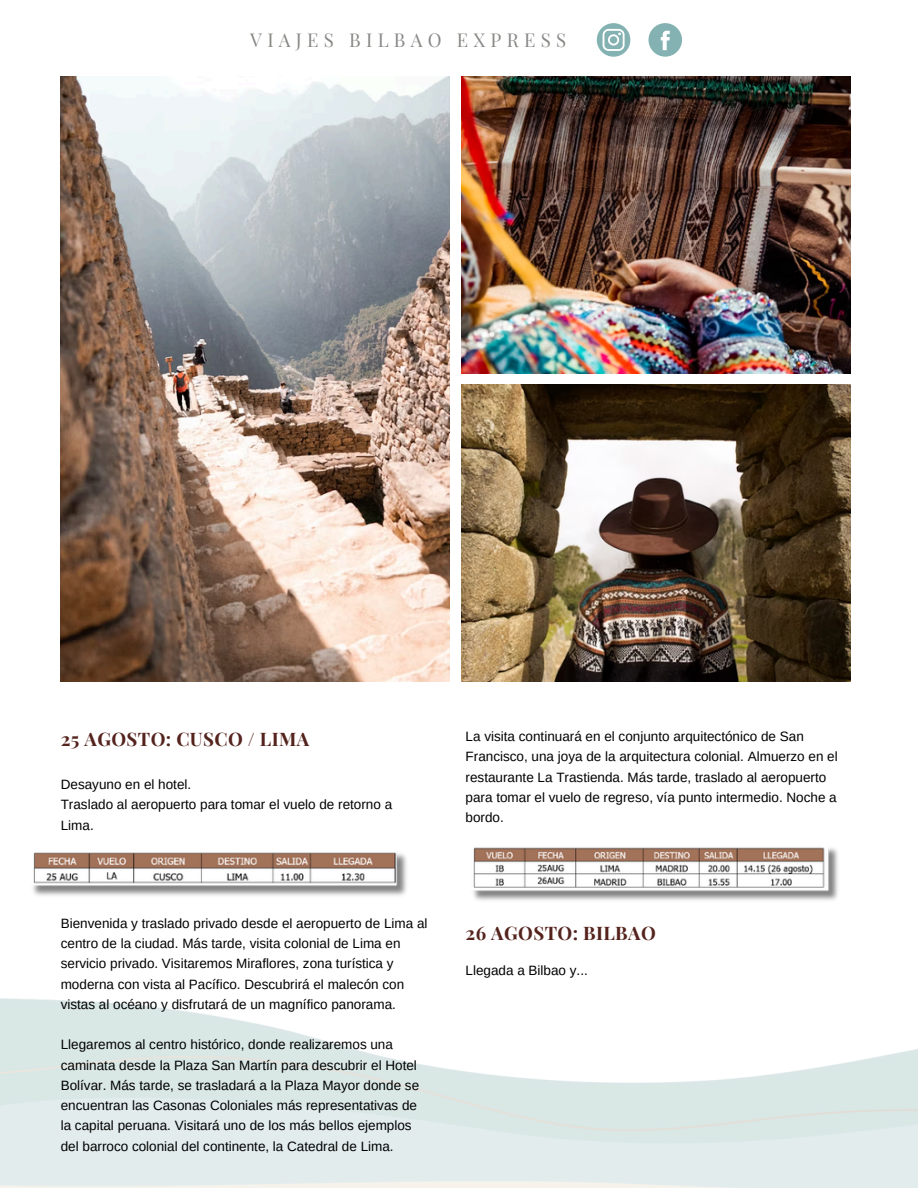
<style>
.page{position:relative;width:918px;height:1188px;background:#fff}
.page>*{position:absolute;margin:0;border:0;box-sizing:border-box;transform-origin:0 0}
.t1{font:700 18.75px "Playfair Display";letter-spacing:.02em;color:#54231d}
.t2{font:18.75px "Playfair Display";letter-spacing:.28em;color:#444440}
.t3{font:13.5px/20.2px "Arimo";color:#000}
</style>
<div class="page">
<img style="left:61px;top:76px;width:389px;height:606px">
<img style="left:461px;top:76px;width:389px;height:298px">
<img style="left:461px;top:385px;width:389px;height:297px">
<svg style="left:597px;top:23px;width:33px;height:34px"></svg>
<svg style="left:649px;top:23px;width:33px;height:34px"></svg>
<img style="left:33px;top:852px;width:374px;height:44px">
<img style="left:473px;top:847px;width:365px;height:54px">
<h1 class="t2" style="left:250px;top:26px;width:317px">VIAJES BILBAO EXPRESS</h1>
<p class="t1" style="left:61px;top:725px;width:250px">25 AGOSTO: CUSCO / LIMA</p>
<h1 class="t3" style="left:61px;top:774px;width:132px">Desayuno en el hotel.</h1>
<p class="t3" style="left:61px;top:795px;width:333px">Traslado al aeropuerto para tomar el vuelo de retorno a<br>Lima.</p>
<p class="t3" style="left:61px;top:913px;width:368px">Bienvenida y traslado privado desde el aeropuerto de Lima al centro de la ciudad. Más tarde, visita colonial de Lima en servicio privado. Visitaremos Miraflores, zona turística y moderna con vista al Pacífico. Descubrirá el malecón con vistas al océano y disfrutará de un magnífico panorama.</p>
<p class="t3" style="left:61px;top:1035px;width:360px">Llegaremos al centro histórico, donde realizaremos una caminata desde la Plaza San Martín para descubrir el Hotel Bolívar. Más tarde, se trasladará a la Plaza Mayor donde se encuentran las Casonas Coloniales más representativas de la capital peruana. Visitará uno de los más bellos ejemplos del barroco colonial del continente, la Catedral de Lima.</p>
<p class="t3" style="left:466px;top:726px;width:374px">La visita continuará en el conjunto arquitectónico de San Francisco, una joya de la arquitectura colonial. Almuerzo en el restaurante La Trastienda. Más tarde, traslado al aeropuerto para tomar el vuelo de regreso, vía punto intermedio. Noche a bordo.</p>
<p class="t1" style="left:466px;top:919px;width:192px">26 AGOSTO: BILBAO</p>
<p class="t3" style="left:466px;top:960px;width:124px">Llegada a Bilbao y...</p>
</div>
